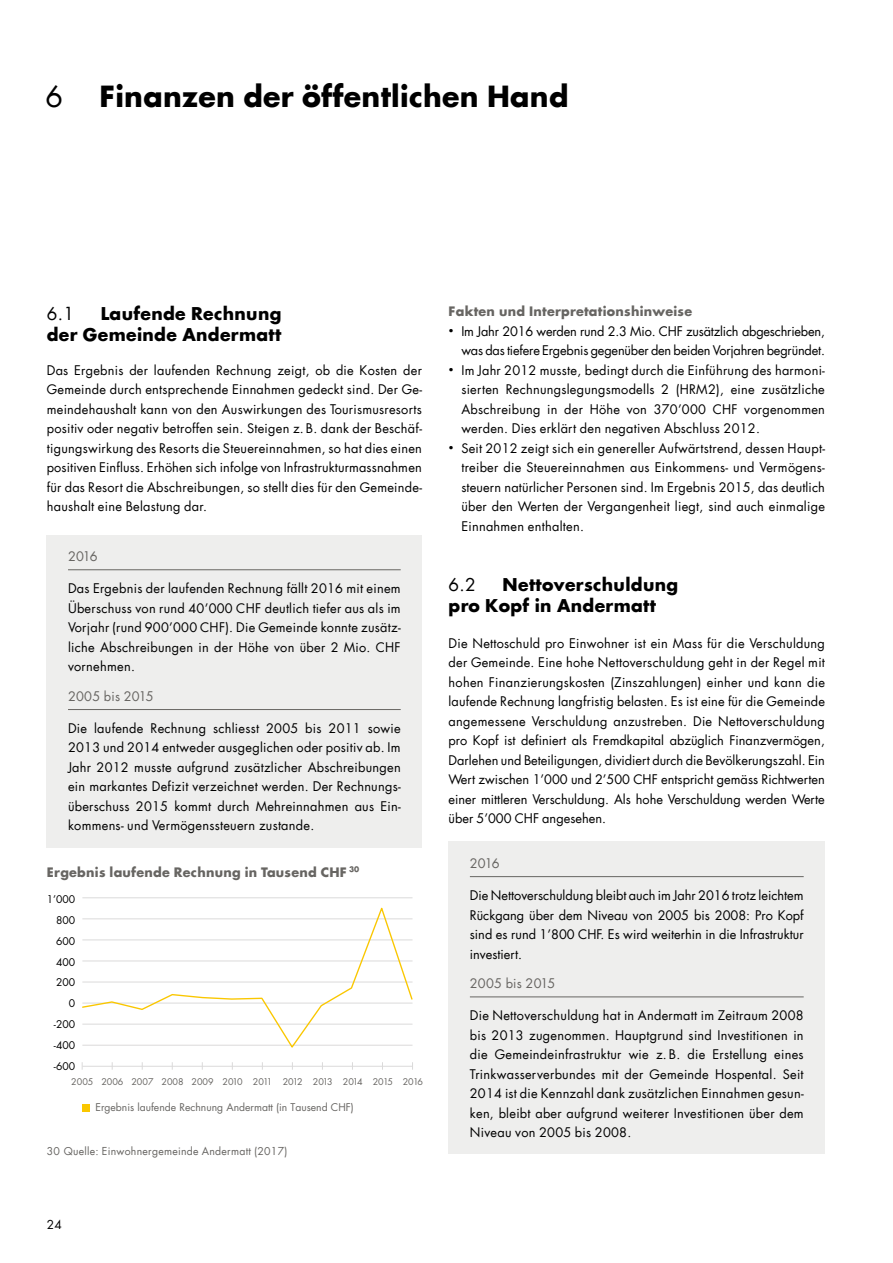
<style>
.page{position:relative;width:893px;height:1263px;background:#fff}
.page>*{position:absolute;margin:0;border:0;box-sizing:border-box;transform-origin:0 0}
.t1{font:700 28.5px "UKB Futura";letter-spacing:.01em;color:#000}
.t2{font:28.5px "UKB Futura";color:#000}
.t3{font:700 17.25px/21px "UKB Futura";letter-spacing:.02em;color:#000;text-align:right}
.t4{font:17.25px "UKB Futura";color:#000}
.t5{font:12.75px/19.5px "UKB Futura";letter-spacing:.02em;color:#000;text-align:justify}
.t6{font:12.75px/19.5px "UKB Futura";letter-spacing:-.015em;color:#000;text-align:right}
.t7{font:700 12.75px "UKB Futura";letter-spacing:.02em;color:#676562}
.t8{font:12.75px "UKB Futura";letter-spacing:.02em;color:#676562}
.t9{font:12px "UKB Futura";color:#000}
.t10{font:10.5px "UKB Futura";letter-spacing:.025em;color:#676562}
.t11{font:10.35px "UKB Futura";color:#676562}
.t12{font:10.35px/20.9px "UKB Futura";color:#000;text-align:right}
.t13{font:9px "UKB Futura";color:#676562}
.s1{font-size:9px}
</style>
<div class="page">
<div style="left:47px;top:535px;width:375px;height:312px;background:#eeeeed"></div>
<hr style="left:68px;top:569px;width:333px;height:1px;background:#676562">
<hr style="left:68px;top:709px;width:333px;height:1px;background:#676562">
<hr style="left:82px;top:897px;width:330px;height:1px;background:#dbdada">
<hr style="left:82px;top:1066px;width:330px;height:1px;background:#dbdada">
<div style="left:82px;top:1104px;width:7px;height:7px;background:#fac700"></div>
<svg style="left:82px;top:907px;width:331px;height:141px"></svg>
<div style="left:449px;top:841px;width:376px;height:313px;background:#eeeeed"></div>
<hr style="left:470px;top:876px;width:334px;height:1px;background:#676562">
<hr style="left:470px;top:996px;width:334px;height:1px;background:#676562">
<h1 class="t2" style="left:46px;top:77px;width:19px">6</h1>
<h1 class="t1" style="left:100px;top:77px;width:470px">Finanzen der öffentlichen Hand</h1>
<h2 class="t3" style="left:47px;top:303px;width:236px">Laufende Rechnung<br>der Gemeinde Andermatt</h2>
<p class="t5" style="left:47px;top:360px;width:377px">Das Ergebnis der laufenden Rechnung zeigt, ob die Kosten der Gemeinde durch entsprechende Einnahmen gedeckt sind. Der Ge&shy;meindehaushalt kann von den Auswirkungen des Tourismusresorts positiv oder negativ betroffen sein. Steigen z. B. dank der Beschäf&shy;tigungswirkung des Resorts die Steuereinnahmen, so hat dies einen positiven Einfluss. Erhöhen sich infolge von Infrastrukturmassnahmen für das Resort die Abschreibungen, so stellt dies für den Gemeinde&shy;haushalt eine Belastung dar.</p>
<p class="t8" style="left:68px;top:547px;width:31px">2016</p>
<p class="t5" style="left:68px;top:578px;width:334px">Das Ergebnis der laufenden Rechnung fällt 2016 mit einem Überschuss von rund 40’000 CHF deutlich tiefer aus als im Vorjahr (rund 900’000 CHF). Die Gemeinde konnte zusätz&shy;liche Abschreibungen in der Höhe von über 2 Mio. CHF vornehmen.</p>
<p class="t8" style="left:68px;top:687px;width:87px">2005 bis 2015</p>
<p class="t5" style="left:68px;top:718px;width:334px">Die laufende Rechnung schliesst 2005 bis 2011 sowie 2013 und 2014 entweder ausgeglichen oder positiv ab. Im Jahr 2012 musste aufgrund zusätzlicher Abschreibungen ein markantes Defizit verzeichnet werden. Der Rechnungs&shy;überschuss 2015 kommt durch Mehreinnahmen aus Ein&shy;kommens- und Vermögenssteuern zustande.</p>
<p class="t7" style="left:47px;top:863px;width:314px">Ergebnis laufende Rechnung in Tausend CHF <sup>30</sup></p>
<h2 class="t4" style="left:47px;top:302px;width:29px">6.1</h2>
<p class="t12" style="left:47px;top:889px;width:30px">1’000</p>
<p class="t12" style="left:56px;top:909px;width:21px">800</p>
<p class="t12" style="left:56px;top:930px;width:21px">600</p>
<p class="t12" style="left:56px;top:951px;width:21px">400</p>
<p class="t12" style="left:54px;top:972px;width:23px">200<br>0 -200 -400 -600</p>
<p class="t13" style="left:71px;top:1075px;width:353px">2005 2006 2007 2008 2009 2010 2011 2012 2013 2014 2015 2016</p>
<p class="t11" style="left:95px;top:1100px;width:260px">Ergebnis laufende Rechnung Andermatt (in Tausend CHF)</p>
<p class="t10" style="left:47px;top:1143px;width:242px">30 Quelle: Einwohnergemeinde Andermatt (2017)</p>
<p class="t9" style="left:47px;top:1216px;width:17px">24</p>
<p class="t7" style="left:449px;top:302px;width:245px">Fakten und Interpretationshinweise</p>
<p class="t6" style="left:449px;top:321px;width:378px"><span class="s1">•</span> Im Jahr 2016 werden rund 2.3 Mio. CHF zusätzlich abgeschrieben, was das tiefere Ergebnis gegenüber den beiden Vorjahren begründet.</p>
<p class="t5" style="left:461px;top:360px;width:365px;text-indent:-13px"><span class="s1">•</span> Im Jahr 2012 musste, bedingt durch die Einführung des harmoni&shy;sierten Rechnungslegungsmodells 2 (HRM2), eine zusätzliche Abschreibung in der Höhe von 370’000 CHF vorgenommen werden. Dies erklärt den negativen Abschluss 2012.</p>
<p class="t5" style="left:461px;top:438px;width:365px;text-indent:-13px"><span class="s1">•</span> Seit 2012 zeigt sich ein genereller Aufwärtstrend, dessen Haupt&shy;treiber die Steuereinnahmen aus Einkommens- und Vermögens&shy;steuern natürlicher Personen sind. Im Ergebnis 2015, das deutlich über den Werten der Vergangenheit liegt, sind auch einmalige Einnahmen enthalten.</p>
<h2 class="t3" style="left:449px;top:573px;width:231px;text-align:left;text-indent:54px">Nettoverschuldung pro Kopf in Andermatt</h2>
<p class="t5" style="left:449px;top:633px;width:378px">Die Nettoschuld pro Einwohner ist ein Mass für die Verschuldung der Gemeinde. Eine hohe Nettoverschuldung geht in der Regel mit hohen Finanzierungskosten (Zinszahlungen) einher und kann die laufende Rechnung langfristig belasten. Es ist eine für die Gemeinde angemessene Verschuldung anzustreben. Die Nettoverschuldung pro Kopf ist definiert als Fremdkapital abzüglich Finanzvermögen, Darlehen und Beteiligungen, dividiert durch die Bevölkerungszahl. Ein Wert zwischen 1’000 und 2’500 CHF entspricht gemäss Richtwerten einer mittleren Verschuldung. Als hohe Verschuldung werden Werte über 5’000 CHF angesehen.</p>
<p class="t8" style="left:470px;top:854px;width:31px">2016</p>
<p class="t5" style="left:470px;top:885px;width:335px">Die Nettoverschuldung bleibt auch im Jahr 2016 trotz leichtem Rückgang über dem Niveau von 2005 bis 2008: Pro Kopf sind es rund 1’800 CHF. Es wird weiterhin in die Infrastruktur investiert.</p>
<p class="t8" style="left:470px;top:974px;width:87px">2005 bis 2015</p>
<p class="t5" style="left:470px;top:1006px;width:335px">Die Nettoverschuldung hat in Andermatt im Zeitraum 2008 bis 2013 zugenommen. Hauptgrund sind Investitionen in die Gemeindeinfrastruktur wie z. B. die Erstellung eines Trinkwasserverbundes mit der Gemeinde Hospental. Seit 2014 ist die Kennzahl dank zusätzlichen Einnahmen gesun&shy;ken, bleibt aber aufgrund weiterer Investitionen über dem Niveau von 2005 bis 2008.</p>
<h2 class="t4" style="left:449px;top:572px;width:29px">6.2</h2>
</div>
